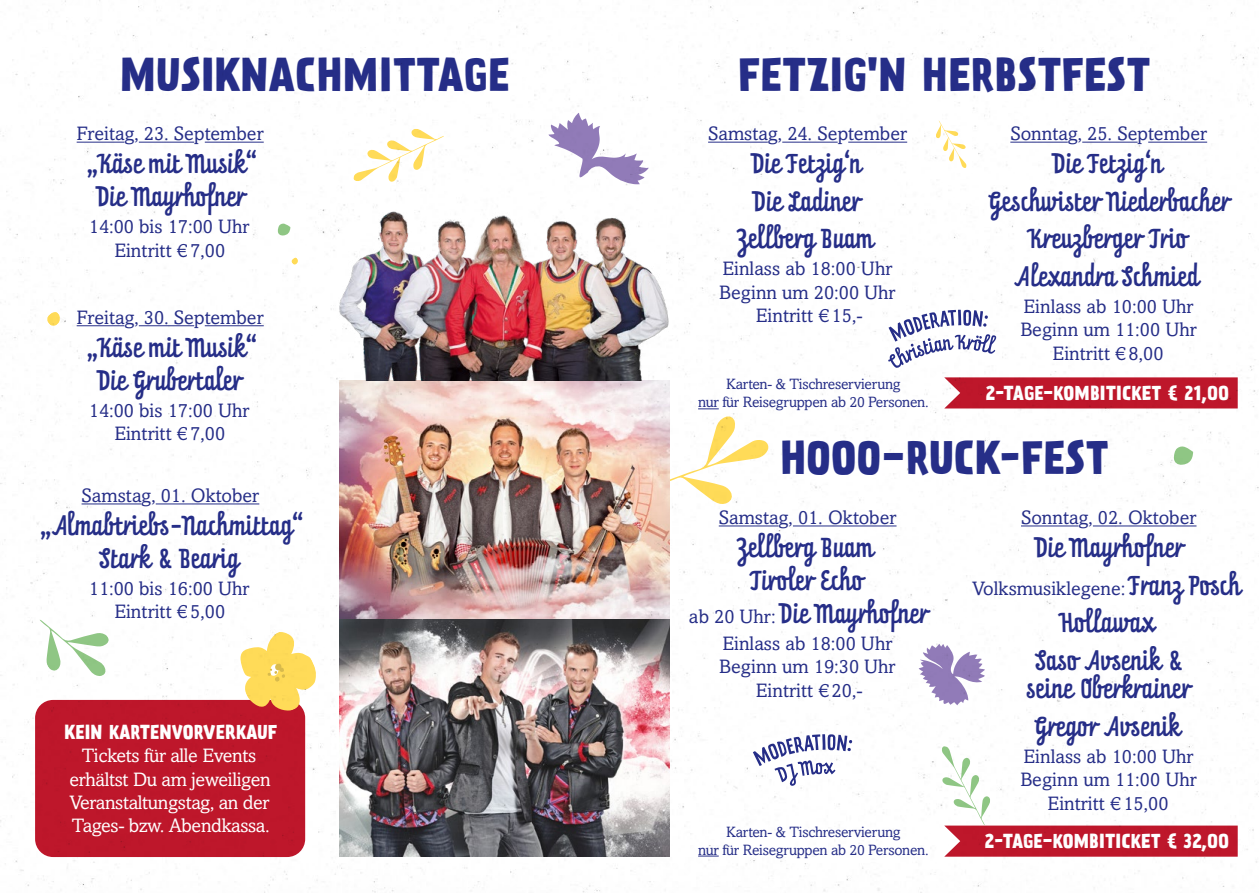
<style>
.page{position:relative;width:1259px;height:893px;background:#fff}
.page>*{position:absolute;margin:0;border:0;box-sizing:border-box;transform-origin:0 0}
.t1{font:700 42px "Prater Sans Pro";letter-spacing:.01em;color:#262e88}
.t2{font:24px/37.5px "Prater Script Pro";color:#262e88;text-align:center}
.t3{font:19.5px/23.4px "Amasis MT Pro";color:#262e88;text-align:center}
.t4{font:19.5px/23.4px "Amasis MT Pro";letter-spacing:-.02em;color:#fff;text-align:center}
.t5{font:700 18px "Prater Sans Pro";letter-spacing:.01em;color:#fff}
.t6{font:15px/18px "Amasis MT Pro";letter-spacing:-.02em;color:#262e88;text-align:center}
.s1{font-family:"Amasis MT Pro";font-size:19.5px}
.s2{font-family:"Prater Script Pro";font-size:24px}
</style>
<div class="page">
<img style="left:0;top:0;width:1259px;height:893px">
<h1 class="t1" style="left:120px;top:43px;width:391px">MUSIKNACHMITTAGE</h1>
<h1 class="t1" style="left:738px;top:43px;width:413px">FETZIG'N HERBSTFEST</h1>
<p class="t3" style="left:77px;top:122px;width:189px">Freitag, 23. September</p>
<p class="t2" style="left:86px;top:147px;width:172px;line-height:33px">„Käse mit Musik“<br>Die Mayrhofner</p>
<p class="t3" style="left:89px;top:215px;width:162px">14:00 bis 17:00 Uhr<br>Eintritt €7,00</p>
<p class="t3" style="left:77px;top:306px;width:189px">Freitag, 30. September</p>
<p class="t2" style="left:86px;top:331px;width:172px;line-height:33px">„Käse mit Musik“<br>Die Grubertaler</p>
<p class="t3" style="left:89px;top:399px;width:162px">14:00 bis 17:00 Uhr<br>Eintritt €7,00</p>
<p class="t3" style="left:82px;top:484px;width:179px">Samstag, 01. Oktober</p>
<p class="t2" style="left:40px;top:509px;width:265px;line-height:33px">„Almabtriebs-Nachmittag“<br>Stark &amp; Bearig</p>
<p class="t3" style="left:89px;top:577px;width:162px">11:00 bis 16:00 Uhr<br>Eintritt €5,00</p>
<p class="t5" style="left:64px;top:718px;width:214px">KEIN KARTENVORVERKAUF</p>
<p class="t4" style="left:69px;top:744px;width:203px">Tickets für alle Events erhältst Du am jeweiligen<br>Veranstaltungstag, an der<br>Tages- bzw. Abendkassa.</p>
<p class="t3" style="left:708px;top:122px;width:201px">Samstag, 24. September</p>
<p class="t2" style="left:737px;top:145px;width:139px">Die Fetzig‘n<br>Die Ladiner<br>Zellberg Buam</p>
<p class="t3" style="left:719px;top:257px;width:178px">Einlass ab 18:00 Uhr<br>Beginn um 20:00 Uhr<br>Eintritt €15,-</p>
<p class="t6" style="left:698px;top:375px;width:232px">Karten- &amp; Tischreservierung<br>nur für Reisegruppen ab 20 Personen.</p>
<p class="t3" style="left:1010px;top:122px;width:198px">Sonntag, 25. September</p>
<p class="t2" style="left:989px;top:145px;width:243px">Die Fetzig‘n<br>Geschwister Niederbacher<br>Kreuzberger Trio<br>Alexandra Schmied</p>
<p class="t3" style="left:1020px;top:295px;width:178px">Einlass ab 10:00 Uhr<br>Beginn um 11:00 Uhr<br>Eintritt €8,00</p>
<p class="t5" style="left:985px;top:380px;width:245px">2-TAGE-KOMBITICKET € 21,00</p>
<h1 class="t1" style="left:780px;top:426px;width:330px">HOOO-RUCK-FEST</h1>
<p class="t3" style="left:719px;top:506px;width:179px">Samstag, 01. Oktober</p>
<p class="t2" style="left:689px;top:531px;width:242px;line-height:33px">Zellberg Buam<br>Tiroler Echo<br><span class="s1">ab 20 Uhr:</span> Die Mayrhofner</p>
<p class="t3" style="left:719px;top:632px;width:178px">Einlass ab 18:00 Uhr<br>Beginn um 19:30 Uhr<br>Eintritt €20,-</p>
<p class="t6" style="left:698px;top:823px;width:232px">Karten- &amp; Tischreservierung<br>nur für Reisegruppen ab 20 Personen.</p>
<p class="t3" style="left:1021px;top:506px;width:177px">Sonntag, 02. Oktober</p>
<p class="t2" style="left:1035px;top:528px;width:151px">Die Mayrhofner</p>
<p class="t3" style="left:972px;top:576px;width:271px">Volksmusiklegene: <span class="s2">Franz Posch</span></p>
<p class="t2" style="left:1036px;top:603px;width:149px">Hollawax<br>Saso Avsenik &amp;</p>
<p class="t2" style="left:1027px;top:670px;width:166px">seine Oberkrainer<br>Gregor Avsenik</p>
<p class="t3" style="left:1020px;top:745px;width:178px">Einlass ab 10:00 Uhr<br>Beginn um 11:00 Uhr<br>Eintritt €15,00</p>
<p class="t5" style="left:984px;top:828px;width:246px">2-TAGE-KOMBITICKET € 32,00</p>
</div>
